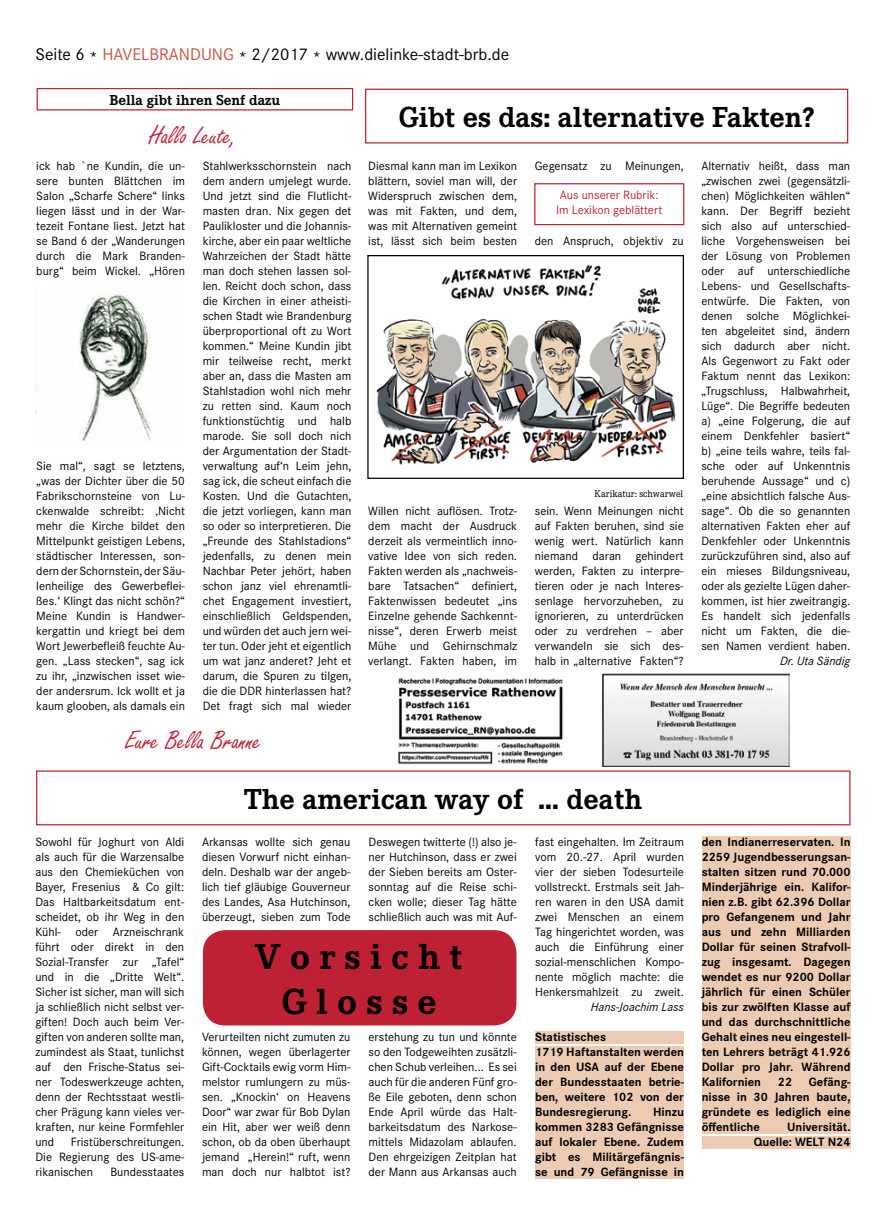
<style>
.page{position:relative;width:886px;height:1219px;background:#fff}
.page>*{position:absolute;margin:0;border:0;box-sizing:border-box;transform-origin:0 0}
.t1{font:700 37.5px/45px "Corporate E";color:#000;text-align:center}
.t2{font:700 30px "Corporate E";color:#000}
.t3{font:27.5px "Freestyle Script";color:#c12235}
.t4{font:17.5px "Corporate S";color:#000}
.t5{font:700 15px "Corporate E";color:#000}
.t6{font:12.5px/15px "Corporate S";color:#000;text-align:justify}
.t7{font:700 12.5px/15px "Corporate S";color:#000;text-align:justify}
.t8{font:12.5px/15px "Corporate S";color:#c12235}
.t9{font:italic 12.5px "Corporate S";color:#000}
.t10{font:10px "Corporate E";color:#000}
.s1{color:#c85442}
</style>
<div class="page">
<div style="left:37px;top:88px;width:316px;height:22px;border:1px solid #c12235"></div>
<div style="left:534px;top:183px;width:150px;height:42px;border:1px solid #c12235"></div>
<div style="left:365px;top:89px;width:483px;height:55px;border:1px solid #c12235"></div>
<img style="left:35px;top:292px;width:116px;height:150px">
<img style="left:376px;top:265px;width:300px;height:200px">
<div style="left:367px;top:255px;width:317px;height:224px;border:1px solid #000"></div>
<div style="left:535px;top:1031px;width:149px;height:13px;background:#edcbb3"></div>
<div style="left:535px;top:1046px;width:149px;height:133px;background:#edcbb3"></div>
<div style="left:702px;top:836px;width:148px;height:298px;background:#edcbb3"></div>
<div style="left:702px;top:1136px;width:148px;height:13px;background:#edcbb3"></div>
<div style="left:36px;top:770px;width:814px;height:55px;border:1px solid #c12235"></div>
<div style="left:203px;top:930px;width:313px;height:95px;background:#bf2134;border-radius:22px"></div>
<img style="left:602px;top:674px;width:187px;height:92px">
<img style="left:398px;top:678px;width:165px;height:87px">
<h3 class="t4" style="left:35px;top:44px;width:475px">Seite 6 * <span class="s1">HAVELBRANDUNG</span> * 2/2017 * www.dielinke-stadt-brb.de</h3>
<p class="t5" style="left:109px;top:91px;width:172px">Bella gibt ihren Senf dazu</p>
<h3 class="t3" style="left:149px;top:120px;width:89px">Hallo Leute,</h3>
<h2 class="t2" style="left:399px;top:100px;width:417px">Gibt es das: alternative Fakten?</h2>
<p class="t6" style="left:36px;top:159px;width:150px">ick hab `ne Kundin, die un&shy;sere bunten Blättchen im Salon „Scharfe Schere“ links liegen lässt und in der War&shy;tezeit Fontane liest. Jetzt hat se Band 6 der „Wanderungen durch die Mark Branden&shy;burg“ beim Wickel. „Hören</p>
<p class="t6" style="left:36px;top:459px;width:150px">Sie mal“, sagt se letztens, „was der Dichter über die 50<br>Fabrikschornsteine von Lu&shy;ckenwalde schreibt: ‚Nicht mehr die Kirche bildet den Mittelpunkt geistigen Lebens, städtischer Interessen, son&shy;dern der Schornstein, der Säu&shy;lenheilige des Gewerbeflei&shy;ßes.‘ Klingt das nicht schön?“ Meine Kundin is Handwer&shy;kergattin und kriegt bei dem Wort Jewerbefleiß feuchte Au&shy;gen. „Lass stecken“, sag ick zu ihr, „inzwischen isset wie&shy;der andersrum. Ick wollt et ja kaum glooben, als damals ein</p>
<p class="t6" style="left:203px;top:159px;width:150px">Stahlwerksschornstein nach dem andern umjelegt wurde.<br>Und jetzt sind die Flutlicht&shy;masten dran. Nix gegen det Paulikloster und die Johannis&shy;kirche, aber ein paar weltliche Wahrzeichen der Stadt hätte man doch stehen lassen sol&shy;len. Reicht doch schon, dass die Kirchen in einer atheisti&shy;schen Stadt wie Brandenburg überproportional oft zu Wort kommen.“ Meine Kundin jibt mir teilweise recht, merkt aber an, dass die Masten am Stahlstadion wohl nich mehr zu retten sind. Kaum noch funktionstüchtig und halb marode. Sie soll doch nich der Argumentation der Stadt&shy;verwaltung auf‘n Leim jehn, sag ick, die scheut einfach die Kosten. Und die Gutachten, die jetzt vorliegen, kann man so oder so interpretieren. Die „Freunde des Stahlstadions“ jedenfalls, zu denen mein Nachbar Peter jehört, haben schon janz viel ehrenamtli&shy;chet Engagement investiert, einschließlich Geldspenden, und würden det auch jern wei&shy;ter tun. Oder jeht et eigentlich um wat janz anderet? Jeht et darum, die Spuren zu tilgen, die die DDR hinterlassen hat?<br>Det fragt sich mal wieder</p>
<p class="t6" style="left:368px;top:159px;width:150px">Diesmal kann man im Lexikon blättern, soviel man will, der Widerspruch zwischen dem, was mit Fakten, und dem, was mit Alternativen gemeint ist, lässt sich beim besten</p>
<p class="t6" style="left:368px;top:504px;width:150px">Willen nicht auflösen. Trotz&shy;dem macht der Ausdruck derzeit als vermeintlich inno&shy;vative Idee von sich reden.<br>Fakten werden als „nachweis&shy;bare Tatsachen“ definiert, Faktenwissen bedeutet „ins Einzelne gehende Sachkennt&shy;nisse“, deren Erwerb meist Mühe und Gehirnschmalz verlangt. Fakten haben, im</p>
<h3 class="t3" style="left:125px;top:725px;width:137px">Eure Bella Branne</h3>
<p class="t6" style="left:535px;top:159px;width:150px">Gegensatz zu Meinungen,</p>
<p class="t8" style="left:556px;top:188px;width:108px">Aus unserer Rubrik:<br>Im Lexikon geblättert</p>
<p class="t6" style="left:535px;top:234px;width:150px">den Anspruch, objektiv zu</p>
<p class="t10" style="left:595px;top:488px;width:90px">Karikatur: schwarwel</p>
<p class="t6" style="left:535px;top:504px;width:150px">sein. Wenn Meinungen nicht auf Fakten beruhen, sind sie wenig wert. Natürlich kann niemand daran gehindert werden, Fakten zu interpre&shy;tieren oder je nach Interes&shy;senlage hervorzuheben, zu ignorieren, zu unterdrücken oder zu verdrehen – aber verwandeln sie sich des&shy;halb in „alternative Fakten“?</p>
<p class="t6" style="left:35px;top:834px;width:150px">Sowohl für Joghurt von Aldi als auch für die Warzensalbe aus den Chemieküchen von Bayer, Fresenius &amp; Co gilt:<br>Das Haltbarkeitsdatum ent&shy;scheidet, ob ihr Weg in den Kühl- oder Arzneischrank führt oder direkt in den Sozial-Transfer zur „Tafel“ und in die „Dritte Welt“.<br>Sicher ist sicher, man will sich ja schließlich nicht selbst ver&shy;giften! Doch auch beim Ver&shy;giften von anderen sollte man, zumindest als Staat, tunlichst auf den Frische-Status sei&shy;ner Todeswerkzeuge achten, denn der Rechtsstaat westli&shy;cher Prägung kann vieles ver&shy;kraften, nur keine Formfehler und</p>
<p class="t6" style="left:35px;top:1134px;width:150px;text-indent:35px">Fristüberschreitungen.<br>Die Regierung des US-ame&shy;rikanischen</p>
<p class="t6" style="left:110px;top:1164px;width:75px">Bundesstaates</p>
<h2 class="t2" style="left:244px;top:782px;width:400px">The american way of … death</h2>
<p class="t6" style="left:202px;top:834px;width:150px">Arkansas wollte sich genau diesen Vorwurf nicht einhan&shy;deln. Deshalb war der angeb&shy;lich tief gläubige Gouverneur des Landes, Asa Hutchinson, überzeugt, sieben zum Tode</p>
<p class="t6" style="left:369px;top:834px;width:150px">Deswegen twitterte (!) also je&shy;ner Hutchinson, dass er zwei der Sieben bereits am Oster&shy;sonntag auf die Reise schi&shy;cken wolle; dieser Tag hätte schließlich auch was mit Auf-</p>
<h1 class="t1" style="left:255px;top:935px;width:209px">V o r s i c h t<br>G l o s s e</h1>
<p class="t6" style="left:202px;top:1029px;width:150px">Verurteilten nicht zumuten zu können, wegen überlagerter Gift-Cocktails ewig vorm Him&shy;melstor rumlungern zu müs&shy;sen. „Knockin‘ on Heavens Door“ war zwar für Bob Dylan ein Hit, aber wer weiß denn schon, ob da oben überhaupt jemand „Herein!“ ruft, wenn man doch nur halbtot ist?</p>
<p class="t6" style="left:369px;top:1029px;width:150px">erstehung zu tun und könnte so den Todgeweihten zusätzli&shy;chen Schub verleihen... Es sei auch für die anderen Fünf gro&shy;ße Eile geboten, denn schon Ende April würde das Halt&shy;barkeitsdatum des Narkose&shy;mittels Midazolam ablaufen.<br>Den ehrgeizigen Zeitplan hat der Mann aus Arkansas auch</p>
<p class="t6" style="left:535px;top:834px;width:150px">fast eingehalten. Im Zeitraum vom 20.-27. April wurden vier der sieben Todesurteile vollstreckt. Erstmals seit Jah&shy;ren waren in den USA damit zwei Menschen an einem Tag hingerichtet worden, was auch die Einführung einer sozial-menschlichen Kompo&shy;nente möglich machte: die Henkersmahlzeit zu zweit.</p>
<p class="t9" style="left:591px;top:999px;width:95px">Hans-Joachim Lass</p>
<p class="t7" style="left:535px;top:1029px;width:150px;text-align:left">Statistisches<br>1719 Haftanstalten werden in den USA auf der Ebene der Bundesstaaten betrie&shy;ben, weitere 102 von der<br>Bundesregierung.</p>
<p class="t7" style="left:535px;top:1104px;width:150px;text-indent:118px">Hinzu kommen 3283 Gefängnisse auf lokaler Ebene. Zudem gibt es Militärgefängnis&shy;se und 79 Gefängnisse in</p>
<p class="t6" style="left:701px;top:159px;width:150px">Alternativ heißt, dass man „zwischen zwei (gegensätzli&shy;chen) Möglichkeiten wählen“ kann. Der Begriff bezieht sich also auf unterschied&shy;liche Vorgehensweisen bei der Lösung von Problemen oder auf unterschiedliche Lebens- und Gesellschafts&shy;entwürfe. Die Fakten, von denen solche Möglichkei&shy;ten abgeleitet sind, ändern sich dadurch aber nicht.<br>Als Gegenwort zu Fakt oder Faktum nennt das Lexikon: „Trugschluss, Halbwahrheit, Lüge“. Die Begriffe bedeuten a) „eine Folgerung, die auf einem Denkfehler basiert“ b) „eine teils wahre, teils fal&shy;sche oder auf Unkenntnis beruhende Aussage“ und c) „eine absichtlich falsche Aus&shy;sage“. Ob die so genannten alternativen Fakten eher auf Denkfehler oder Unkenntnis zurückzuführen sind, also auf ein mieses Bildungsniveau, oder als gezielte Lügen daher&shy;kommen, ist hier zweitrangig.<br>Es handelt sich jedenfalls nicht um Fakten, die die&shy;sen Namen verdient haben.</p>
<p class="t9" style="left:780px;top:654px;width:72px">Dr. Uta Sändig</p>
<p class="t7" style="left:702px;top:834px;width:150px">den Indianerreservaten. In 2259 Jugendbesserungsan&shy;stalten sitzen rund 70.000<br>Minderjährige ein. Kalifor&shy;nien z.B. gibt 62.396 Dollar pro Gefangenem und Jahr aus und zehn Milliarden Dollar für seinen Strafvoll&shy;zug insgesamt. Dagegen wendet es nur 9200 Dollar jährlich für einen Schüler bis zur zwölften Klasse auf und das durchschnittliche Gehalt eines neu eingestell&shy;ten Lehrers beträgt 41.926<br>Dollar pro Jahr. Während Kalifornien</p>
<p class="t7" style="left:702px;top:1074px;width:150px;text-indent:107px">Gefäng&shy;nisse in 30 Jahren baute, gründete es lediglich eine öffentliche</p>
<p class="t7" style="left:778px;top:1074px;width:16px">22</p>
<p class="t7" style="left:754px;top:1119px;width:98px;text-align:right">Universität.<br>Quelle: WELT N24</p>
</div>
